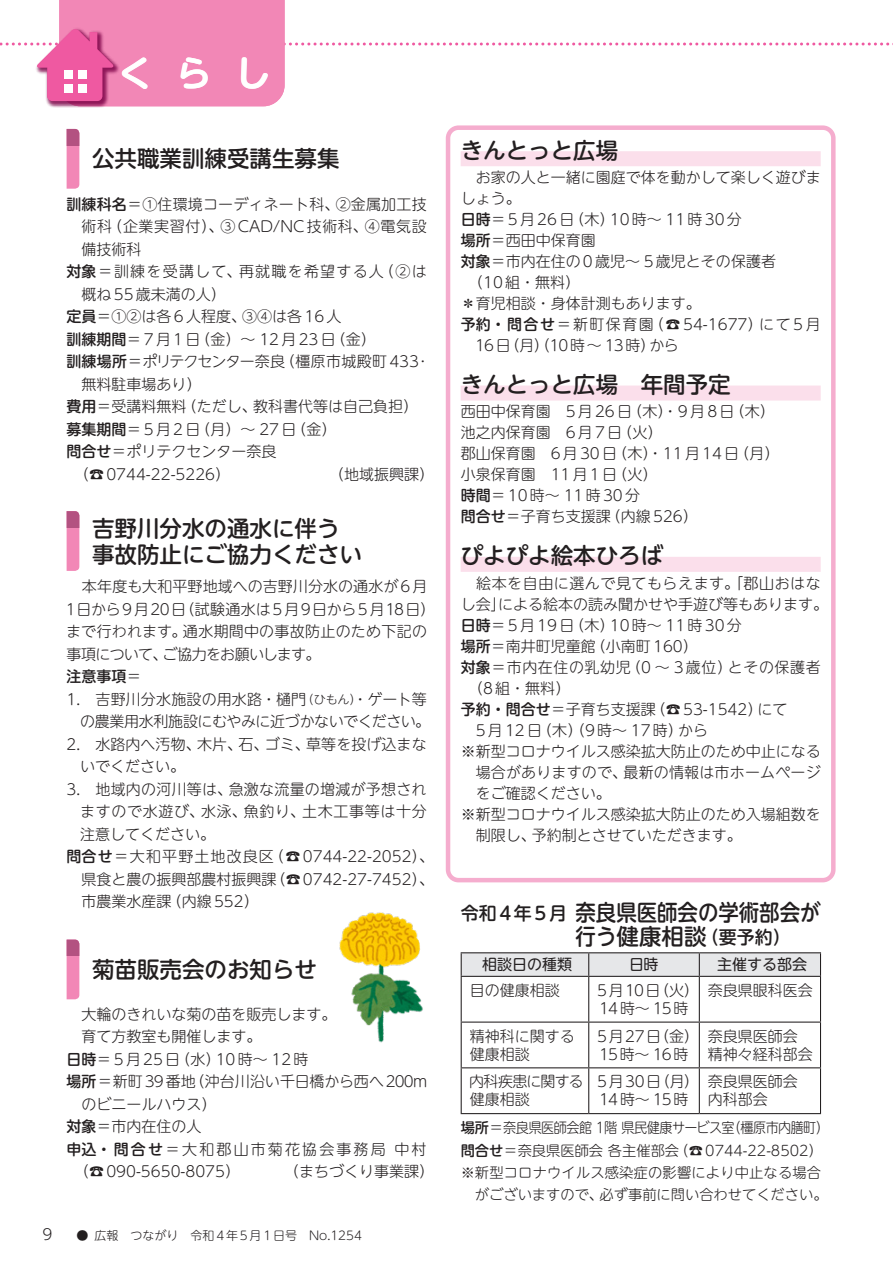
<style>
.page{position:relative;width:893px;height:1263px;background:#fff}
.page>*{position:absolute;margin:0;border:0;box-sizing:border-box;transform-origin:0 0}
.t1{font:700 36px "UD Shin M Go Pr 6 De";color:#fff}
.見出し{font:500 22.5px/25.5px "UD Shin M Go Pr 6";color:#231f20}
.見出し-2{font:500 22.5px/24px "UD Shin M Go Pr 6";color:#231f20;scale:.91 1}
.本文{font:300 15px/22.5px "UD Shin M Go Pr 6";color:#231f20}
.本文-2{font:300 15px "UD Shin M Go Pr 6";letter-spacing:.15em;color:#231f20}
.本文-3{font:300 15px/18px "UD Shin M Go Pr 6";letter-spacing:.1em;color:#231f20}
.本文-4{font:300 15px/22.5px "UD Shin M Go Pr 6";letter-spacing:-.02em;color:#231f20;text-align:right}
.本文-5{font:300 15px/22.5px "UD Shin M Go Pr 6";letter-spacing:.14em;color:#231f20}
.本文-6{font:300 15px/22.5px "UD Shin M Go Pr 6";letter-spacing:.08em;color:#231f20}
.本文-7{font:300 15px/21px "UD Shin M Go Pr 6";letter-spacing:.04em;color:#231f20}
.本文-8{font:300 15px "UD Shin M Go Pr 6";letter-spacing:.075em;color:#231f20}
.本文-9{font:300 15px/18px "UD Shin M Go Pr 6";letter-spacing:.095em;color:#231f20}
.本文-10{font:15px "UD Shin M Go Pr 6";color:#231f20}
.本文-11{font:300 15px/18px "UD Shin M Go Pr 6";letter-spacing:-.04em;color:#231f20}
.本文-12{font:500 15px "UD Shin M Go Pr 6";color:#231f20}
.本文-13{font:300 14.25px/22.2px "UD Shin M Go Pr 6";color:#231f20}
.本文-14{font:300 14.25px "UD Shin M Go Pr 6";letter-spacing:-.035em;color:#231f20}
.t2{font:300 12px "UD Shin M Go Pr 6";color:#231f20}
.s1{font-weight:500}
.s2{font-weight:300}
.s3{font-size:12px}
.s4{font-size:18px}
</style>
<div class="page">
<div style="left:35px;top:27px;width:85px;height:81px;background:#7b0046;opacity:.6"></div>
<svg style="left:0;top:0;width:893px;height:106px"></svg>
<div style="left:64px;top:84px;width:9px;height:8px;background:#fff"></div>
<div style="left:64px;top:70px;width:9px;height:9px;background:#fff"></div>
<div style="left:78px;top:84px;width:8px;height:8px;background:#fff"></div>
<div style="left:78px;top:70px;width:8px;height:9px;background:#fff"></div>
<svg style="left:67px;top:145px;width:12px;height:44px"></svg>
<div style="left:67px;top:129px;width:12px;height:16px;background:#b35281"></div>
<svg style="left:67px;top:527px;width:12px;height:44px"></svg>
<div style="left:67px;top:511px;width:12px;height:16px;background:#b35281"></div>
<svg style="left:67px;top:956px;width:12px;height:43px"></svg>
<div style="left:67px;top:939px;width:12px;height:17px;background:#b35281"></div>
<div style="left:461px;top:151px;width:360px;height:15px;background:#fbdfeb"></div>
<div style="left:461px;top:385px;width:360px;height:15px;background:#fbdfeb"></div>
<div style="left:461px;top:557px;width:360px;height:15px;background:#fbdfeb"></div>
<hr style="left:461px;top:952px;width:128px;height:1px;background:#231f20">
<hr style="left:589px;top:952px;width:110px;height:1px;background:#231f20">
<hr style="left:699px;top:952px;width:122px;height:1px;background:#231f20">
<svg style="left:461px;top:953px;width:360px;height:23px;background:#dfe0e2"></svg>
<hr style="left:461px;top:976px;width:128px;height:1px;background:#231f20">
<hr style="left:461px;top:977px;width:1px;height:44px;background:#231f20">
<hr style="left:589px;top:976px;width:110px;height:1px;background:#231f20">
<hr style="left:588px;top:977px;width:1px;height:44px;background:#231f20">
<hr style="left:699px;top:976px;width:122px;height:1px;background:#231f20">
<hr style="left:699px;top:977px;width:1px;height:44px;background:#231f20">
<hr style="left:820px;top:977px;width:1px;height:44px;background:#231f20">
<hr style="left:461px;top:1021px;width:128px;height:2px;background:#231f20">
<hr style="left:461px;top:1023px;width:1px;height:44px;background:#231f20">
<hr style="left:589px;top:1021px;width:110px;height:2px;background:#231f20">
<hr style="left:588px;top:1023px;width:1px;height:44px;background:#231f20">
<hr style="left:699px;top:1021px;width:122px;height:2px;background:#231f20">
<hr style="left:699px;top:1023px;width:1px;height:44px;background:#231f20">
<hr style="left:820px;top:1023px;width:1px;height:44px;background:#231f20">
<hr style="left:461px;top:1067px;width:128px;height:1px;background:#231f20">
<hr style="left:461px;top:1068px;width:1px;height:45px;background:#231f20">
<hr style="left:589px;top:1067px;width:110px;height:1px;background:#231f20">
<hr style="left:588px;top:1068px;width:1px;height:45px;background:#231f20">
<hr style="left:699px;top:1067px;width:122px;height:1px;background:#231f20">
<hr style="left:699px;top:1068px;width:1px;height:45px;background:#231f20">
<hr style="left:820px;top:1068px;width:1px;height:45px;background:#231f20">
<hr style="left:461px;top:1113px;width:128px;height:1px;background:#231f20">
<hr style="left:589px;top:1113px;width:110px;height:1px;background:#231f20">
<hr style="left:699px;top:1113px;width:122px;height:1px;background:#231f20">
<div style="left:446px;top:125px;width:390px;height:757px;border:4px solid #f5adce;border-radius:11px"></div>
<img style="left:339px;top:912px;width:84px;height:131px">
<p class="t1" style="left:117px;top:43px;width:155px">くらし</p>
<p class="見出し" style="left:92px;top:145px;width:249px">公共職業訓練受講生募集</p>
<p class="本文" style="left:82px;top:192px;width:347px;text-align:justify;text-indent:-15px"><span class="s1">訓練科名</span>＝①住環境コーディネート科、②金属加工技術科（企業実習付）、③CAD/NC技術科、④電気設備技術科</p>
<p class="本文-6" style="left:82px;top:259px;width:347px;text-indent:-15px"><span class="s1">対象</span>＝訓練を受講して、再就職を希望する人（②は概ね55歳未満の人）</p>
<p class="本文" style="left:67px;top:304px;width:291px"><span class="s1">定員</span>＝①②は各6人程度、③④は各16人　</p>
<p class="本文-2" style="left:67px;top:327px;width:311px"><span class="s1">訓練期間</span>＝7月1日（金）～ 12月23日（金）</p>
<p class="本文" style="left:82px;top:349px;width:346px;text-indent:-15px"><span class="s1">訓練場所</span>＝ポリテクセンター奈良（橿原市城殿町433･無料駐車場あり）</p>
<p class="本文" style="left:67px;top:394px;width:353px"><span class="s1">費用</span>＝受講料無料（ただし、教科書代等は自己負担）</p>
<p class="本文" style="left:67px;top:417px;width:271px"><span class="s1">募集期間</span>＝5月2日（月）～ 27日（金）</p>
<p class="本文" style="left:67px;top:439px;width:211px"><span class="s1">問合せ</span>＝ポリテクセンター奈良</p>
<p class="本文" style="left:74px;top:462px;width:158px">（☎0744-22-5226）</p>
<p class="本文" style="left:329px;top:462px;width:106px">（地域振興課）</p>
<p class="見出し" style="left:92px;top:515px;width:271px">吉野川分水の通水に伴う事故防止にご協力ください</p>
<p class="本文" style="left:66px;top:574px;width:371px">　本年度も大和平野地域への吉野川分水の通水が6月<br>1日から9月20日（試験通水は5月9日から5月18日）まで行われます。通水期間中の事故防止のため下記の事項について、ご協力をお願いします。</p>
<p class="本文-12" style="left:67px;top:664px;width:76px">注意事項<span class="s2">＝</span></p>
<p class="本文-4" style="left:67px;top:687px;width:365px">1.　吉野川分水施設の用水路・樋門<span class="s3">（ひもん）</span>・ゲート等の農業用水利施設にむやみに近づかないでください。</p>
<p class="本文" style="left:80px;top:732px;width:348px;text-indent:-14px">2. 水路内へ汚物、木片、石、ゴミ、草等を投げ込まないでください。</p>
<p class="本文" style="left:80px;top:777px;width:348px;text-align:justify;text-indent:-14px">3. 地域内の河川等は、急激な流量の増減が予想されますので水遊び、水泳、魚釣り、土木工事等は十分注意してください。</p>
<p class="本文" style="left:82px;top:844px;width:354px;text-align:justify;text-indent:-15px"><span class="s1">問合せ</span>＝大和平野土地改良区（☎ 0744-22-2052）、県食と農の振興部農村振興課（☎0742-27-7452）、市農業水産課（内線552）</p>
<p class="見出し" style="left:92px;top:955px;width:226px">菊苗販売会のお知らせ</p>
<p class="本文" style="left:67px;top:1002px;width:271px">　大輪のきれいな菊の苗を販売します。</p>
<p class="本文" style="left:82px;top:1024px;width:181px">育て方教室も開催します。</p>
<p class="本文-2" style="left:67px;top:1047px;width:243px"><span class="s1">日時</span>＝5月25日（水）10時～ 12時</p>
<p class="本文" style="left:82px;top:1069px;width:347px;text-indent:-15px"><span class="s1">場所</span>＝新町39番地（沖台川沿い千日橋から西へ200mのビニールハウス）</p>
<p class="本文" style="left:67px;top:1114px;width:136px"><span class="s1">対象</span>＝市内在住の人</p>
<p class="本文-5" style="left:74px;top:1137px;width:354px;text-indent:-8px"><span class="s1">申込・問合せ</span>＝大和郡山市菊花協会事務局 中村（☎090-5650-8075）</p>
<p class="本文" style="left:284px;top:1159px;width:151px">（まちづくり事業課）</p>
<p class="本文" style="left:43px;top:1222px;width:11px">9</p>
<p class="t2" style="left:77px;top:1226px;width:287px">● 広報　つながり　令和4年5月1日号　No.1254</p>
<p class="見出し" style="left:461px;top:136px;width:159px">きんとっと広場</p>
<p class="本文" style="left:461px;top:166px;width:361px;line-height:21px">　お家の人と一緒に園庭で体を動かして楽しく遊びましょう。</p>
<p class="本文-2" style="left:461px;top:207px;width:283px"><span class="s1">日時</span>＝5月26日（木）10時～ 11時30分</p>
<p class="本文" style="left:461px;top:228px;width:136px"><span class="s1">場所</span>＝西田中保育園</p>
<p class="本文" style="left:468px;top:250px;width:309px;line-height:21px;text-indent:-8px"><span class="s1">対象</span>＝市内在住の0歳児～ 5歳児とその保護者（10組・無料）</p>
<p class="本文" style="left:461px;top:291px;width:241px">＊育児相談・身体計測もあります。</p>
<p class="本文-3" style="left:475px;top:313px;width:347px;line-height:21px;text-indent:-15px"><span class="s1">予約・問合せ</span>＝新町保育園（☎54-1677）にて5月<br>16日（月）（10時～ 13時）から</p>
<p class="見出し" style="left:461px;top:370px;width:271px">きんとっと広場　年間予定</p>
<p class="本文-8" style="left:461px;top:399px;width:316px">西田中保育園　5月26日（木）・9月8日（木）</p>
<p class="本文" style="left:461px;top:421px;width:203px">池之内保育園　6月7日（火）</p>
<p class="本文" style="left:461px;top:442px;width:320px">郡山保育園　6月30日（木）・11月14日（月）</p>
<p class="本文" style="left:461px;top:463px;width:198px">小泉保育園　11月1日（火）</p>
<p class="本文-2" style="left:461px;top:483px;width:181px"><span class="s1">時間</span>＝10時～ 11時30分</p>
<p class="本文" style="left:461px;top:505px;width:239px"><span class="s1">問合せ</span>＝子育ち支援課（内線526）</p>
<p class="見出し" style="left:461px;top:542px;width:204px">ぴよぴよ絵本ひろば</p>
<p class="本文" style="left:461px;top:572px;width:369px;line-height:21px">　絵本を自由に選んで見てもらえます。「郡山おはなし会」による絵本の読み聞かせや手遊び等もあります。</p>
<p class="本文-2" style="left:461px;top:613px;width:283px"><span class="s1">日時</span>＝5月19日（木）10時～ 11時30分</p>
<p class="本文" style="left:461px;top:634px;width:239px"><span class="s1">場所</span>＝南井町児童館（小南町160）</p>
<p class="本文-7" style="left:468px;top:656px;width:354px;text-indent:-8px"><span class="s1">対象</span>＝市内在住の乳幼児（0 ～ 3歳位）とその保護者（8組・無料）</p>
<p class="本文" style="left:476px;top:698px;width:313px;line-height:21px;text-indent:-15px"><span class="s1">予約・問合せ</span>＝子育ち支援課（☎53-1542）にて<br>5月12日（木）（9時～ 17時）から</p>
<p class="本文" style="left:476px;top:740px;width:347px;line-height:21px;text-align:justify;text-indent:-15px">※新型コロナウイルス感染拡大防止のため中止になる場合がありますので、最新の情報は市ホームページをご確認ください。</p>
<p class="本文" style="left:476px;top:803px;width:346px;line-height:21px;text-indent:-15px">※新型コロナウイルス感染拡大防止のため入場組数を制限し、予約制とさせていただきます。</p>
<p class="見出し-2" style="left:576px;top:899px;width:271px;text-indent:-115px"><span class="s4">令和4年5月</span>奈良県医師会の学術部会が行う健康相談<span class="s4">（要予約）</span></p>
<p class="本文-10" style="left:482px;top:952px;width:91px">相談日の種類</p>
<p class="本文-10" style="left:629px;top:952px;width:31px">日時</p>
<p class="本文-10" style="left:717px;top:952px;width:91px">主催する部会</p>
<p class="本文" style="left:470px;top:978px;width:91px">目の健康相談</p>
<p class="本文-9" style="left:597px;top:980px;width:103px">5月10日（火）<br>14時～ 15時</p>
<p class="本文" style="left:708px;top:978px;width:106px">奈良県眼科医会</p>
<p class="本文" style="left:470px;top:1026px;width:106px;line-height:18px">精神科に関する健康相談</p>
<p class="本文-3" style="left:597px;top:1026px;width:103px">5月27日（金）<br>15時～ 16時</p>
<p class="本文" style="left:708px;top:1026px;width:106px;line-height:18px">奈良県医師会精神々経科部会</p>
<p class="本文-11" style="left:469px;top:1072px;width:116px">内科疾患に関する健康相談</p>
<p class="本文-3" style="left:597px;top:1072px;width:103px">5月30日（月）<br>14時～ 15時</p>
<p class="本文" style="left:708px;top:1072px;width:91px;line-height:18px">奈良県医師会内科部会</p>
<p class="本文-14" style="left:461px;top:1116px;width:370px"><span class="s1">場所</span>＝奈良県医師会館 1階 県民健康サービス室（橿原市内膳町）</p>
<p class="本文-13" style="left:461px;top:1138px;width:364px"><span class="s1">問合せ</span>＝奈良県医師会 各主催部会（☎0744-22-8502）</p>
<p class="本文-13" style="left:475px;top:1160px;width:354px;text-indent:-14px">※新型コロナウイルス感染症の影響により中止なる場合がございますので、必ず事前に問い合わせてください。</p>
</div>
